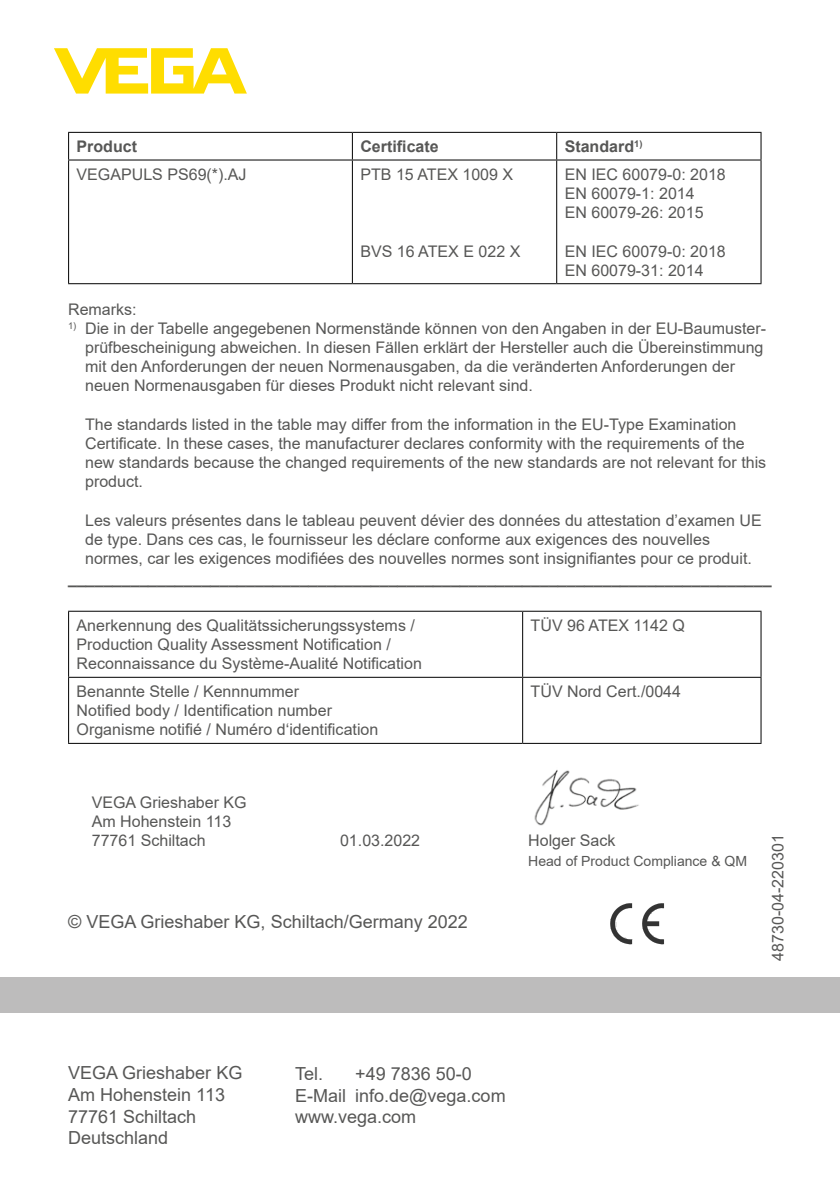
<style>
.page{position:relative;width:840px;height:1191px;background:#fff}
.page>*{position:absolute;margin:0;border:0;box-sizing:border-box;transform-origin:0 0}
.t1{font:18px/21.6px "Arial";color:#575756}
.t2{font:16px/19.2px "Arial";color:#575756}
.t3{font:700 16px "Arial";color:#575756}
.t4{font:14px "Arial";color:#575756}
</style>
<div class="page">
<div style="left:0;top:977px;width:839px;height:35px;background:#bdbcbc"></div>
<svg style="left:54px;top:48px;width:193px;height:46px"></svg>
<svg style="left:642px;top:903px;width:21px;height:41px"></svg>
<svg style="left:610px;top:903px;width:21px;height:41px"></svg>
<hr style="left:68px;top:132px;width:284px;height:1px;background:#000">
<svg style="left:68px;top:133px;width:1px;height:26px"></svg>
<hr style="left:352px;top:132px;width:204px;height:1px;background:#000">
<svg style="left:351px;top:133px;width:1px;height:26px"></svg>
<hr style="left:556px;top:132px;width:205px;height:1px;background:#000">
<svg style="left:556px;top:133px;width:1px;height:26px"></svg>
<svg style="left:760px;top:133px;width:1px;height:26px"></svg>
<hr style="left:68px;top:159px;width:284px;height:1px;background:#000">
<hr style="left:68px;top:160px;width:1px;height:123px;background:#000">
<hr style="left:352px;top:159px;width:204px;height:1px;background:#000">
<hr style="left:351px;top:160px;width:1px;height:123px;background:#000">
<hr style="left:556px;top:159px;width:205px;height:1px;background:#000">
<hr style="left:556px;top:160px;width:1px;height:123px;background:#000">
<hr style="left:760px;top:160px;width:1px;height:123px;background:#000">
<hr style="left:68px;top:283px;width:284px;height:1px;background:#000">
<hr style="left:352px;top:283px;width:204px;height:1px;background:#000">
<hr style="left:556px;top:283px;width:205px;height:1px;background:#000">
<hr style="left:68px;top:611px;width:454px;height:1px;background:#000">
<hr style="left:68px;top:612px;width:1px;height:65px;background:#000">
<hr style="left:522px;top:611px;width:239px;height:1px;background:#000">
<hr style="left:522px;top:612px;width:1px;height:65px;background:#000">
<hr style="left:760px;top:612px;width:1px;height:65px;background:#000">
<hr style="left:68px;top:677px;width:454px;height:1px;background:#000">
<hr style="left:68px;top:678px;width:1px;height:65px;background:#000">
<hr style="left:522px;top:677px;width:239px;height:1px;background:#000">
<hr style="left:522px;top:678px;width:1px;height:65px;background:#000">
<hr style="left:760px;top:678px;width:1px;height:65px;background:#000">
<hr style="left:68px;top:743px;width:454px;height:1px;background:#000">
<hr style="left:522px;top:743px;width:239px;height:1px;background:#000">
<img style="left:534px;top:770px;width:105px;height:56px">
<p class="t3" style="left:77px;top:135px;width:62px">Product</p>
<p class="t3" style="left:360px;top:135px;width:80px">Certificate</p>
<p class="t3" style="left:564px;top:135px;width:79px">Standard<sup>1)</sup></p>
<p class="t2" style="left:77px;top:164px;width:171px">VEGAPULS PS69(*).AJ</p>
<p class="t2" style="left:360px;top:164px;width:154px">PTB 15 ATEX 1009 X</p>
<p class="t2" style="left:564px;top:164px;width:162px">EN IEC 60079-0: 2018<br>EN 60079-1: 2014<br>EN 60079-26: 2015</p>
<p class="t2" style="left:564px;top:241px;width:162px">EN IEC 60079-0: 2018<br>EN 60079-31: 2014</p>
<p class="t2" style="left:360px;top:241px;width:161px">BVS 16 ATEX E 022 X</p>
<p class="t2" style="left:68px;top:299px;width:70px">Remarks:</p>
<p class="t2" style="left:85px;top:318px;width:682px;text-indent:-17px"><sup>1)</sup> Die in der Tabelle angegebenen Normenstände können von den Angaben in der EU-Baumuster&shy;prüfbescheinigung abweichen. In diesen Fällen erklärt der Hersteller auch die Übereinstimmung mit den Anforderungen der neuen Normenausgaben, da die veränderten Anforderungen der neuen Normenausgaben für dieses Produkt nicht relevant sind.</p>
<p class="t2" style="left:85px;top:414px;width:682px">The standards listed in the table may differ from the information in the EU-Type Examination Certificate. In these cases, the manufacturer declares conformity with the requirements of the new standards because the changed requirements of the new standards are not relevant for this product.</p>
<p class="t2" style="left:85px;top:510px;width:677px">Les valeurs présentes dans le tableau peuvent dévier des données du attestation d’examen UE de type. Dans ces cas, le fournisseur les déclare conforme aux exigences des nouvelles normes, car les exigences modifiées des nouvelles normes sont insignifiantes pour ce produit.</p>
<p class="t3" style="left:68px;top:566px;width:704px">_______________________________________________________________________________</p>
<p class="t2" style="left:77px;top:615px;width:347px">Anerkennung des Qualitätssicherungssystems /<br>Production Quality Assessment Notification /<br>Reconnaissance du Système-Aualité Notification</p>
<p class="t2" style="left:530px;top:615px;width:156px">TÜV 96 ATEX 1142 Q</p>
<p class="t2" style="left:77px;top:681px;width:303px">Benannte Stelle / Kennnummer<br>Notified body / Identification number<br>Organisme notifié / Numéro d‘identification</p>
<p class="t2" style="left:530px;top:681px;width:152px">TÜV Nord Cert./0044</p>
<p class="t2" style="left:92px;top:792px;width:156px">VEGA Grieshaber KG<br>Am Hohenstein 113<br>77761 Schiltach</p>
<p class="t2" style="left:340px;top:831px;width:82px">01.03.2022</p>
<p class="t2" style="left:528px;top:831px;width:89px">Holger Sack</p>
<p class="t4" style="left:528px;top:851px;width:220px">Head of Product Compliance &amp; QM</p>
<p class="t1" style="left:68px;top:910px;width:401px">© VEGA Grieshaber KG, Schiltach/Germany 2022</p>
<p class="t2" style="left:767px;top:960px;width:128px;rotate:-90deg">48730-04-220301</p>
<p class="t1" style="left:68px;top:1062px;width:176px">VEGA Grieshaber KG<br>Am Hohenstein 113<br>77761 Schiltach<br>Deutschland</p>
<p class="t1" style="left:295px;top:1062px;width:30px">Tel.</p>
<p class="t1" style="left:295px;top:1062px;width:212px;text-indent:60px">+49 7836 50-0<br>E-Mail info.de@vega.com www.vega.com</p>
</div>
